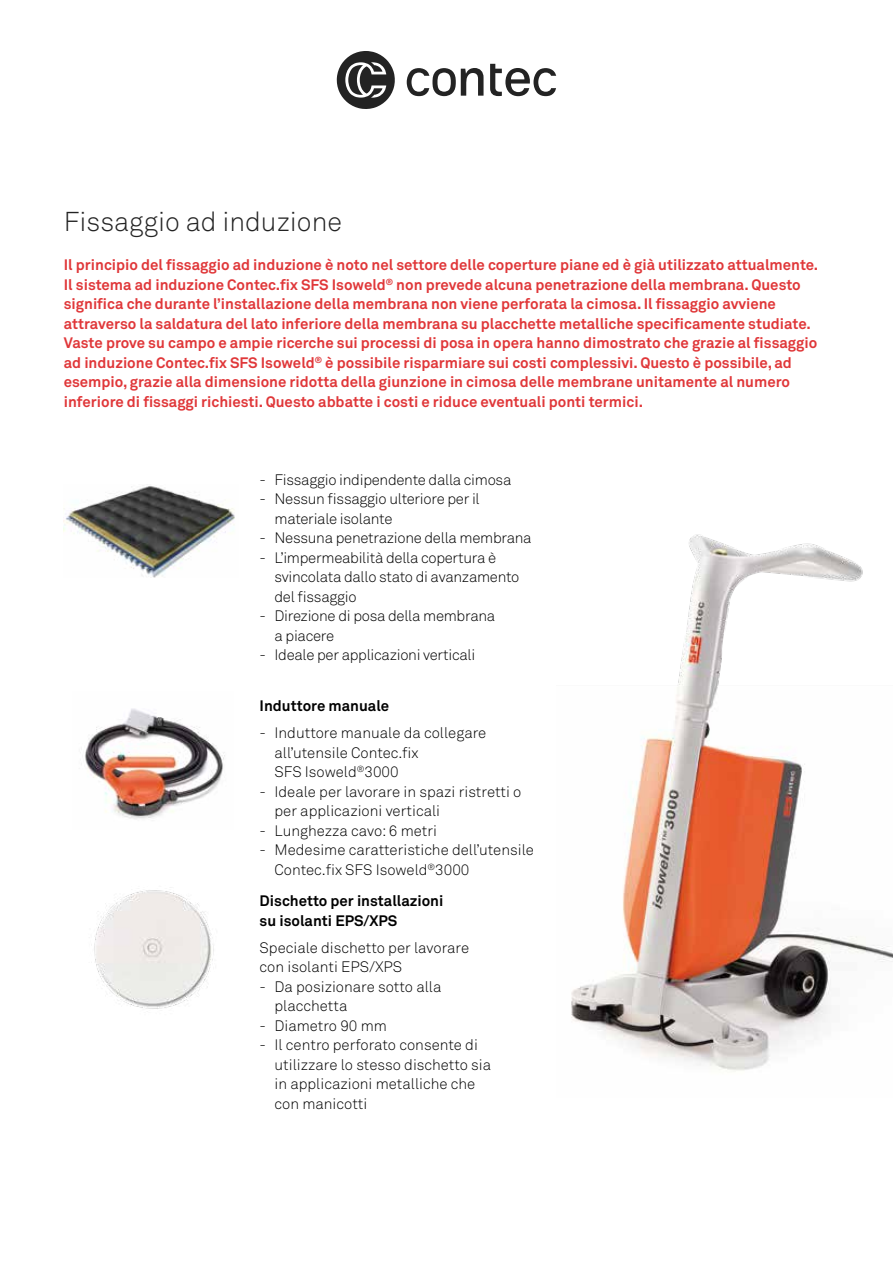
<style>
.page{position:relative;width:893px;height:1263px;background:#fff}
.page>*{position:absolute;margin:0;border:0;box-sizing:border-box;transform-origin:0 0}
.t1{font:300 27px "Akkurat Std";color:#232323}
.t2{font:700 15px/19.5px "Akkurat Std";color:#e03739}
.t3{font:300 15px/19.5px "Akkurat Std";letter-spacing:-.005em;color:#000}
.t4{font:700 15px/19.5px "Akkurat Std";color:#000}
</style>
<div class="page">
<svg style="left:407px;top:68px;width:77px;height:28px"></svg>
<svg style="left:490px;top:64px;width:66px;height:32px"></svg>
<svg style="left:336px;top:51px;width:59px;height:58px"></svg>
<img style="left:571px;top:534px;width:322px;height:538px">
<img style="left:85px;top:708px;width:140px;height:111px">
<img style="left:94px;top:890px;width:120px;height:119px">
<img style="left:64px;top:484px;width:171px;height:94px">
<h1 class="t1" style="left:64px;top:206px;width:280px">Fissaggio ad induzione</h1>
<p class="t2" style="left:64px;top:255px;width:756px">Il principio del fissaggio ad induzione è noto nel settore delle coperture piane ed è già utilizzato attualmente.<br>Il sistema ad induzione Contec.fix SFS Isoweld<sup>®</sup> non prevede alcuna penetrazione della membrana. Questo significa che durante l’installazione della membrana non viene perforata la cimosa. Il fissaggio avviene attraverso la saldatura del lato inferiore della membrana su placchette metalliche specificamente studiate.<br>Vaste prove su campo e ampie ricerche sui processi di posa in opera hanno dimostrato che grazie al fissaggio ad induzione Contec.fix SFS Isoweld<sup>®</sup> è possibile risparmiare sui costi complessivi. Questo è possibile, ad esempio, grazie alla dimensione ridotta della giunzione in cimosa delle membrane unitamente al numero inferiore di fissaggi richiesti. Questo abbatte i costi e riduce eventuali ponti termici.</p>
<p class="t3" style="left:260px;top:470px;width:253px">- Fissaggio indipendente dalla cimosa</p>
<p class="t3" style="left:274px;top:489px;width:207px;text-indent:-15px">- Nessun fissaggio ulteriore per il materiale isolante</p>
<p class="t3" style="left:260px;top:528px;width:274px">- Nessuna penetrazione della membrana</p>
<p class="t3" style="left:274px;top:548px;width:246px;text-indent:-15px">- L’impermeabilità della copertura è svincolata dallo stato di avanzamento del fissaggio</p>
<p class="t3" style="left:274px;top:606px;width:222px;text-indent:-15px">- Direzione di posa della membrana a piacere</p>
<p class="t3" style="left:260px;top:645px;width:217px">- Ideale per applicazioni verticali</p>
<p class="t4" style="left:260px;top:696px;width:131px">Induttore manuale</p>
<p class="t3" style="left:274px;top:723px;width:213px;text-indent:-15px">- Induttore manuale da collegare all’utensile Contec.fix<br>SFS Isoweld<sup>®</sup>3000</p>
<p class="t3" style="left:274px;top:782px;width:248px;text-indent:-15px">- Ideale per lavorare in spazi ristretti o per applicazioni verticali</p>
<p class="t3" style="left:260px;top:821px;width:179px">- Lunghezza cavo: 6 metri</p>
<p class="t3" style="left:274px;top:840px;width:261px;text-indent:-15px">- Medesime caratteristiche dell’utensile<br>Contec.fix SFS Isoweld<sup>®</sup>3000</p>
<p class="t4" style="left:260px;top:891px;width:185px">Dischetto per installazioni su isolanti EPS/XPS</p>
<p class="t3" style="left:260px;top:938px;width:211px">Speciale dischetto per lavorare con isolanti EPS/XPS</p>
<p class="t3" style="left:274px;top:977px;width:169px;text-indent:-15px">- Da posizionare sotto alla placchetta</p>
<p class="t3" style="left:260px;top:1016px;width:129px">- Diametro 90 mm</p>
<p class="t3" style="left:274px;top:1035px;width:218px;text-indent:-15px">- Il centro perforato consente di utilizzare lo stesso dischetto sia in applicazioni metalliche che con manicotti</p>
</div>
